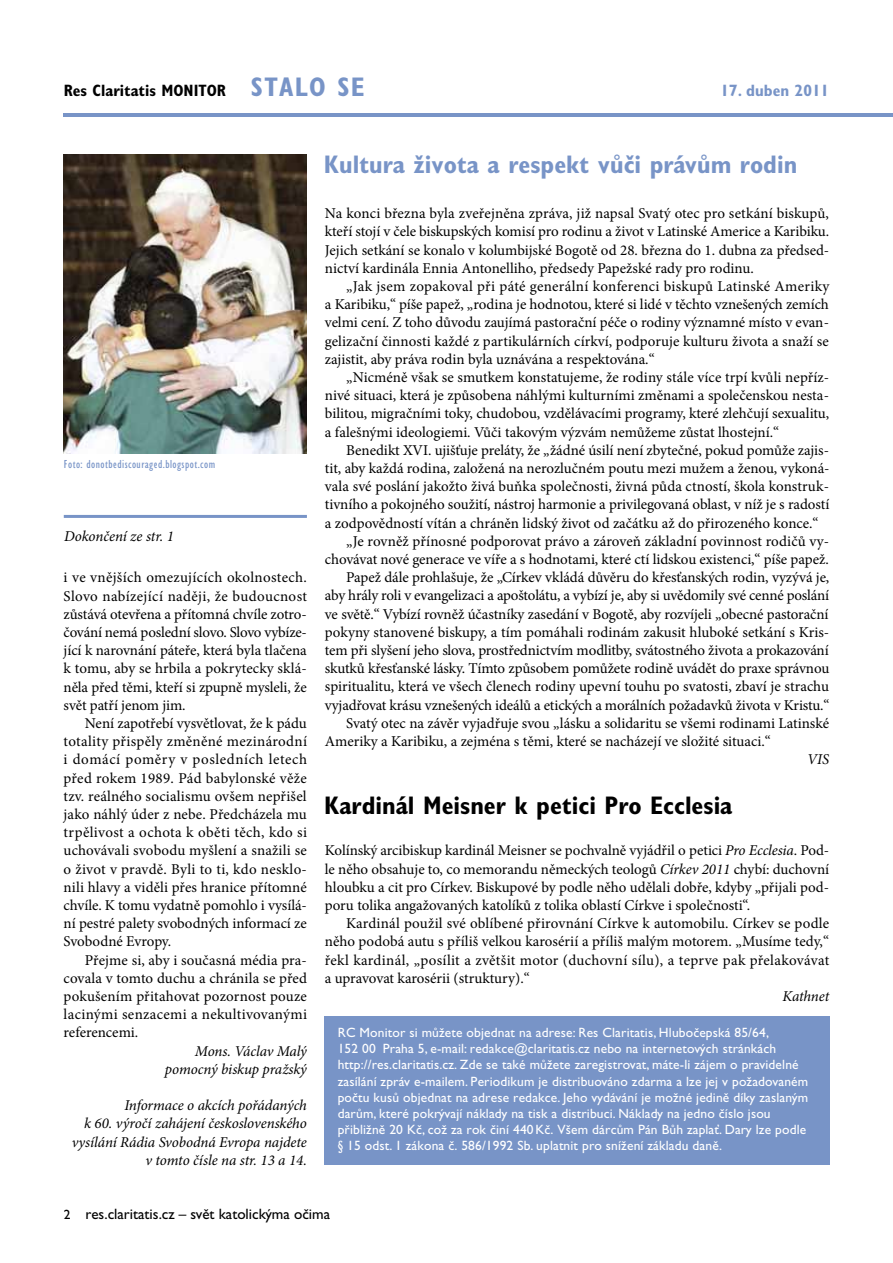
<style>
.page{position:relative;width:893px;height:1263px;background:#fff}
.page>*{position:absolute;margin:0;border:0;box-sizing:border-box;transform-origin:0 0}
.t1{font:700 condensed 25.5px "Gill Sans Std";color:#7894c7}
.t2{font:700 condensed 25.5px "Gill Sans Std";color:#000}
.t3{font:700 condensed 16.5px "Gill Sans Std";color:#000}
.t4{font:700 condensed 16.5px "Gill Sans Std";color:#7894c7}
.t5{font:15px/18.1px "Minion Pro";letter-spacing:-.005em;color:#000;text-align:justify}
.t6{font:italic 15px/18.1px "Minion Pro";letter-spacing:-.005em;color:#000;text-align:right}
.t7{font:15px "Gill Sans Std";color:#000}
.t8{font:13.5px/16.2px "Gill Sans Std";letter-spacing:.01em;color:#fff}
.t9{font:condensed 12px "Gill Sans Std";letter-spacing:.04em;color:#7894c7}
.s1{font-size:27px;color:#7894c7}
.s2{font-style:italic}
.s3{font-size:13.5px}
</style>
<div class="page">
<hr style="left:64px;top:113px;width:829px;height:4px;background:#7894c7">
<div style="left:325px;top:1016px;width:505px;height:149px;background:#7894c7"></div>
<hr style="left:64px;top:515px;width:243px;height:3px;background:#7894c7">
<img style="left:64px;top:154px;width:242px;height:299px">
<p class="t3" style="left:64px;top:81px;width:302px">Res Claritatis MONITOR <span class="s1">sta lo se</span></p>
<p class="t4" style="left:721px;top:81px;width:110px">17. duben 2011</p>
<p class="t9" style="left:64px;top:457px;width:153px">Foto: donotbediscouraged.blogspot.com</p>
<p class="t6" style="left:64px;top:527px;width:111px">Dokončení ze str. 1</p>
<p class="t5" style="left:64px;top:569px;width:245px">i ve vnějších omezujících okolnostech.<br>Slovo nabízející naději, že budoucnost zůstává otevřena a přítomná chvíle zotro&shy;čování nemá poslední slovo. Slovo vybíze&shy;jící k narovnání páteře, která byla tlačena k tomu, aby se hrbila a pokrytecky sklá&shy;něla před těmi, kteří si zpupně mysleli, že svět patří jenom jim.</p>
<p class="t5" style="left:64px;top:714px;width:245px;text-indent:21px">Není zapotřebí vysvětlovat, že k pádu totality přispěly změněné mezinárodní i domácí poměry v posledních letech před rokem 1989. Pád babylonské věže tzv. reálného socialismu ovšem nepřišel jako náhlý úder z nebe. Předcházela mu trpělivost a ochota k oběti těch, kdo si uchovávali svobodu myšlení a snažili se o život v pravdě. Byli to ti, kdo nesklo&shy;nili hlavy a viděli přes hranice přítomné chvíle. K tomu vydatně pomohlo i vysílá&shy;ní pestré palety svobodných informací ze Svobodné Evropy.</p>
<p class="t5" style="left:64px;top:951px;width:245px;text-indent:21px">Přejme si, aby i současná média pra&shy;covala v tomto duchu a chránila se před pokušením přitahovat pozornost pouze lacinými senzacemi a nekultivovanými referencemi.</p>
<p class="t6" style="left:165px;top:1042px;width:144px">Mons. Václav Malý pomocný biskup pražský</p>
<p class="t6" style="left:72px;top:1096px;width:237px">Informace o akcích pořádaných<br>k 60. výročí zahájení československého vysílání Rádia Svobodná Evropa najdete v tomto čísle na str. 13 a 14.</p>
<h1 class="t1" style="left:324px;top:149px;width:474px">Kultura života a respekt vůči právům rodin</h1>
<p class="t5" style="left:325px;top:204px;width:506px">Na konci března byla zveřejněna zpráva, již napsal Svatý otec pro setkání biskupů, kteří stojí v čele biskupských komisí pro rodinu a život v Latinské Americe a Karibiku.<br>Jejich setkání se konalo v kolumbijské Bogotě od 28. března do 1. dubna za předsed&shy;nictví kardinála Ennia Antonelliho, předsedy Papežské rady pro rodinu.</p>
<p class="t5" style="left:325px;top:277px;width:506px;text-indent:21px">„Jak jsem zopakoval při páté generální konferenci biskupů Latinské Ameriky a Karibiku,“ píše papež, „rodina je hodnotou, které si lidé v těchto vznešených zemích velmi cení. Z toho důvodu zaujímá pastorační péče o rodiny významné místo v evan&shy;gelizační činnosti každé z partikulárních církví, podporuje kulturu života a snaží se zajistit, aby práva rodin byla uznávána a respektována.“</p>
<p class="t5" style="left:325px;top:368px;width:506px;text-indent:21px">„Nicméně však se smutkem konstatujeme, že rodiny stále více trpí kvůli nepříz&shy;nivé situaci, která je způsobena náhlými kulturními změnami a společenskou nesta&shy;bilitou, migračními toky, chudobou, vzdělávacími programy, které zlehčují sexualitu, a falešnými ideologiemi. Vůči takovým výzvám nemůžeme zůstat lhostejní.“</p>
<p class="t5" style="left:346px;top:441px;width:484px">Benedikt XVI. ujišťuje preláty, že „žádné úsilí není zbytečné, pokud pomůže zajis-</p>
<p class="t5" style="left:325px;top:459px;width:506px">tit, aby každá rodina, založená na nerozlučném poutu mezi mužem a ženou, vykoná-</p>
<p class="t5" style="left:325px;top:477px;width:506px">vala své poslání jakožto živá buňka společnosti, živná půda ctností, škola konstruk-</p>
<p class="t5" style="left:325px;top:496px;width:506px">tivního a pokojného soužití, nástroj harmonie a privilegovaná oblast, v níž je s radostí</p>
<p class="t5" style="left:325px;top:514px;width:495px">a zodpovědností vítán a chráněn lidský život od začátku až do přirozeného konce.“</p>
<p class="t5" style="left:346px;top:532px;width:484px">„Je rovněž přínosné podporovat právo a zároveň základní povinnost rodičů vy-</p>
<p class="t5" style="left:325px;top:550px;width:505px">chovávat nové generace ve víře a s hodnotami, které ctí lidskou existenci,“ píše papež.</p>
<p class="t5" style="left:346px;top:568px;width:485px">Papež dále prohlašuje, že „Církev vkládá důvěru do křesťanských rodin, vyzývá je,</p>
<p class="t5" style="left:325px;top:587px;width:506px">aby hrály roli v evangelizaci a apoštolátu, a vybízí je, aby si uvědomily své cenné poslání</p>
<p class="t5" style="left:325px;top:605px;width:505px">ve světě.“ Vybízí rovněž účastníky zasedání v Bogotě, aby rozvíjeli „obecné pastorační</p>
<p class="t5" style="left:325px;top:623px;width:506px">pokyny stanovené biskupy, a tím pomáhali rodinám zakusit hluboké setkání s Kris-</p>
<p class="t5" style="left:325px;top:641px;width:505px">tem při slyšení jeho slova, prostřednictvím modlitby, svátostného života a prokazování</p>
<p class="t5" style="left:325px;top:659px;width:506px">skutků křesťanské lásky. Tímto způsobem pomůžete rodině uvádět do praxe správnou</p>
<p class="t5" style="left:325px;top:678px;width:506px">spiritualitu, která ve všech členech rodiny upevní touhu po svatosti, zbaví je strachu</p>
<p class="t5" style="left:325px;top:696px;width:506px">vyjadřovat krásu vznešených ideálů a etických a morálních požadavků života v Kristu.“</p>
<p class="t5" style="left:346px;top:714px;width:484px">Svatý otec na závěr vyjadřuje svou „lásku a solidaritu se všemi rodinami Latinské</p>
<p class="t5" style="left:325px;top:732px;width:447px">Ameriky a Karibiku, a zejména s těmi, které se nacházejí ve složité situaci.“</p>
<p class="t6" style="left:807px;top:750px;width:24px">VIS</p>
<h1 class="t2" style="left:325px;top:790px;width:409px">Kardinál Meisner k petici Pro Ecclesia</h1>
<p class="t5" style="left:325px;top:842px;width:506px">Kolínský arcibiskup kardinál Meisner se pochvalně vyjádřil o petici <span class="s2">Pro Ecclesia</span>. Pod&shy;le něho obsahuje to, co memorandu německých teologů <span class="s2">Církev 2011</span> chybí: duchovní hloubku a cit pro Církev. Biskupové by podle něho udělali dobře, kdyby „přijali pod&shy;poru tolika angažovaných katolíků z tolika oblastí Církve i společnosti“.</p>
<p class="t5" style="left:325px;top:914px;width:506px;text-indent:21px">Kardinál použil své oblíbené přirovnání Církve k automobilu. Církev se podle něho podobá autu s příliš velkou karosérií a příliš malým motorem. „Musíme tedy,“ řekl kardinál, „posílit a zvětšit motor (duchovní sílu), a teprve pak přelakovávat a upravovat karosérii (struktury).“</p>
<p class="t6" style="left:783px;top:987px;width:48px">Kathnet</p>
<p class="t8" style="left:338px;top:1024px;width:472px">RC Monitor si můžete objednat na adrese: Res Claritatis, Hlubočepská 85/64,<br>152 00 Praha 5, e-mail: redakce@claritatis.cz nebo na internetových stránkách http://res.claritatis.cz. Zde se také můžete zaregistrovat, máte-li zájem o pravidelné zasílání zpráv e-mailem. Periodikum je distribuováno zdarma a lze jej v požadovaném počtu kusů objednat na adrese redakce. Jeho vydávání je možné jedině díky zaslaným darům, které pokrývají náklady na tisk a distribuci. Náklady na jedno číslo jsou přibližně 20 Kč, což za rok činí 440Kč. Všem dárcům Pán Bůh zaplať. Dary lze podle § 15 odst. 1 zákona č. 586/1992 Sb. uplatnit pro snížení základu daně.</p>
<p class="t7" style="left:64px;top:1206px;width:268px"><span class="s3">2</span> res.claritatis.cz – svět katolickýma očima</p>
</div>
